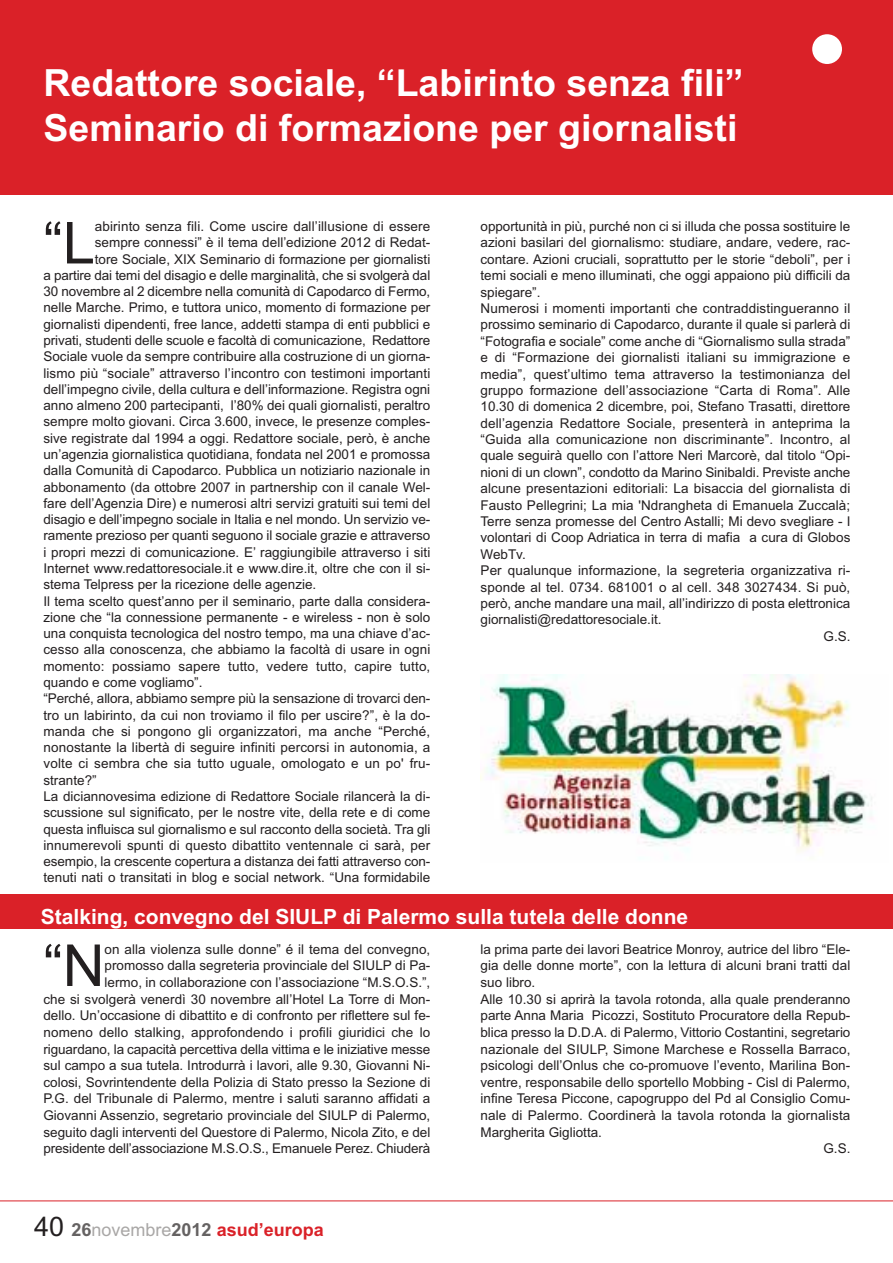
<style>
.page{position:relative;width:893px;height:1263px;background:#fff}
.page>*{position:absolute;margin:0;border:0;box-sizing:border-box;transform-origin:0 0}
.t1{font:57.9px "Arial";color:#231f20}
.t2{font:700 37.5px/45px "Arial";color:#fff}
.t3{font:700 21px "Arial";color:#fff}
.t4{font:700 18px "Arial";color:#da2128}
.t5{font:13.5px/16.6px "Arial";color:#231f20;text-align:right}
.s1{font-weight:400;font-size:27px;color:#231f20}
.s2{color:#656262}
.s3{font-weight:400;color:#a9a7a6}
</style>
<div class="page">
<div style="left:0;top:0;width:892px;height:194px;background:#da2128"></div>
<div style="left:812px;top:34px;width:30px;height:30px;background:#fff;border-radius:50%"></div>
<hr style="left:0;top:1201px;width:892px;height:1px;background:#da2128">
<div style="left:0;top:895px;width:892px;height:34px;background:#da2128"></div>
<img style="left:480px;top:675px;width:393px;height:178px">
<h2 class="t2" style="left:43px;top:64px;width:701px">Redattore sociale, “Labirinto senza fili”<br>Seminario di formazione per giornalisti</h2>
<h1 class="t1" style="left:43px;top:222px;width:53px">“L</h1>
<p class="t5" style="left:95px;top:219px;width:337px">abirinto senza fili. Come uscire dall’illusione di essere</p>
<p class="t5" style="left:95px;top:236px;width:337px">sempre connessi” è il tema dell’edizione 2012 di Redat-</p>
<p class="t5" style="left:95px;top:252px;width:337px">tore Sociale, XIX Seminario di formazione per giornalisti</p>
<p class="t5" style="left:43px;top:268px;width:388px">a partire dai temi del disagio e delle marginalità, che si svolgerà dal</p>
<p class="t5" style="left:43px;top:284px;width:388px">30 novembre al 2 dicembre nella comunità di Capodarco di Fermo,</p>
<p class="t5" style="left:43px;top:301px;width:388px">nelle Marche. Primo, e tuttora unico, momento di formazione per</p>
<p class="t5" style="left:43px;top:317px;width:388px">giornalisti dipendenti, free lance, addetti stampa di enti pubblici e</p>
<p class="t5" style="left:43px;top:333px;width:388px">privati, studenti delle scuole e facoltà di comunicazione, Redattore</p>
<p class="t5" style="left:43px;top:350px;width:388px">Sociale vuole da sempre contribuire alla costruzione di un giorna-</p>
<p class="t5" style="left:43px;top:366px;width:388px">lismo più “sociale” attraverso l’incontro con testimoni importanti</p>
<p class="t5" style="left:43px;top:382px;width:388px">dell’impegno civile, della cultura e dell’informazione. Registra ogni</p>
<p class="t5" style="left:43px;top:398px;width:388px">anno almeno 200 partecipanti, l’80% dei quali giornalisti, peraltro</p>
<p class="t5" style="left:43px;top:415px;width:388px">sempre molto giovani. Circa 3.600, invece, le presenze comples-</p>
<p class="t5" style="left:43px;top:431px;width:388px">sive registrate dal 1994 a oggi. Redattore sociale, però, è anche</p>
<p class="t5" style="left:43px;top:447px;width:388px">un’agenzia giornalistica quotidiana, fondata nel 2001 e promossa</p>
<p class="t5" style="left:43px;top:464px;width:388px">dalla Comunità di Capodarco. Pubblica un notiziario nazionale in</p>
<p class="t5" style="left:43px;top:480px;width:388px">abbonamento (da ottobre 2007 in partnership con il canale Wel-</p>
<p class="t5" style="left:43px;top:496px;width:388px">fare dell’Agenzia Dire) e numerosi altri servizi gratuiti sui temi del</p>
<p class="t5" style="left:43px;top:512px;width:388px">disagio e dell’impegno sociale in Italia e nel mondo. Un servizio ve-</p>
<p class="t5" style="left:43px;top:529px;width:388px">ramente prezioso per quanti seguono il sociale grazie e attraverso</p>
<p class="t5" style="left:43px;top:545px;width:388px">i propri mezzi di comunicazione. E’ raggiungibile attraverso i siti</p>
<p class="t5" style="left:43px;top:561px;width:388px">Internet www.redattoresociale.it e www.dire.it, oltre che con il si-</p>
<p class="t5" style="left:43px;top:578px;width:274px">stema Telpress per la ricezione delle agenzie.</p>
<p class="t5" style="left:43px;top:594px;width:388px">Il tema scelto quest’anno per il seminario, parte dalla considera-</p>
<p class="t5" style="left:43px;top:610px;width:388px">zione che “la connessione permanente - e wireless - non è solo</p>
<p class="t5" style="left:43px;top:626px;width:388px">una conquista tecnologica del nostro tempo, ma una chiave d’ac-</p>
<p class="t5" style="left:43px;top:643px;width:388px">cesso alla conoscenza, che abbiamo la facoltà di usare in ogni</p>
<p class="t5" style="left:43px;top:659px;width:388px">momento: possiamo sapere tutto, vedere tutto, capire tutto,</p>
<p class="t5" style="left:43px;top:675px;width:160px">quando e come vogliamo”.</p>
<p class="t5" style="left:43px;top:692px;width:388px">“Perché, allora, abbiamo sempre più la sensazione di trovarci den-</p>
<p class="t5" style="left:43px;top:708px;width:388px">tro un labirinto, da cui non troviamo il filo per uscire?”, è la do-</p>
<p class="t5" style="left:43px;top:724px;width:388px">manda che si pongono gli organizzatori, ma anche “Perché,</p>
<p class="t5" style="left:43px;top:740px;width:388px">nonostante la libertà di seguire infiniti percorsi in autonomia, a</p>
<p class="t5" style="left:43px;top:757px;width:388px">volte ci sembra che sia tutto uguale, omologato e un po' fru-</p>
<p class="t5" style="left:43px;top:773px;width:55px">strante?”</p>
<p class="t5" style="left:43px;top:789px;width:388px">La diciannovesima edizione di Redattore Sociale rilancerà la di-</p>
<p class="t5" style="left:43px;top:806px;width:388px">scussione sul significato, per le nostre vite, della rete e di come</p>
<p class="t5" style="left:43px;top:822px;width:388px">questa influisca sul giornalismo e sul racconto della società. Tra gli</p>
<p class="t5" style="left:43px;top:838px;width:388px">innumerevoli spunti di questo dibattito ventennale ci sarà, per</p>
<p class="t5" style="left:43px;top:854px;width:388px">esempio, la crescente copertura a distanza dei fatti attraverso con-</p>
<p class="t5" style="left:43px;top:871px;width:388px">tenuti nati o transitati in blog e social network. “Una formidabile</p>
<p class="t5" style="left:480px;top:219px;width:371px">opportunità in più, purché non ci si illuda che possa sostituire le</p>
<p class="t5" style="left:480px;top:236px;width:371px">azioni basilari del giornalismo: studiare, andare, vedere, rac-</p>
<p class="t5" style="left:480px;top:252px;width:371px">contare. Azioni cruciali, soprattutto per le storie “deboli”, per i</p>
<p class="t5" style="left:480px;top:268px;width:371px">temi sociali e meno illuminati, che oggi appaiono più difficili da</p>
<p class="t5" style="left:480px;top:285px;width:61px">spiegare”.</p>
<p class="t5" style="left:480px;top:301px;width:371px">Numerosi i momenti importanti che contraddistingueranno il</p>
<p class="t5" style="left:480px;top:318px;width:371px">prossimo seminario di Capodarco, durante il quale si parlerà di</p>
<p class="t5" style="left:480px;top:334px;width:371px">“Fotografia e sociale” come anche di “Giornalismo sulla strada”</p>
<p class="t5" style="left:480px;top:350px;width:371px">e di “Formazione dei giornalisti italiani su immigrazione e</p>
<p class="t5" style="left:480px;top:367px;width:371px">media”, quest’ultimo tema attraverso la testimonianza del</p>
<p class="t5" style="left:480px;top:383px;width:371px">gruppo formazione dell’associazione “Carta di Roma”. Alle</p>
<p class="t5" style="left:480px;top:400px;width:371px">10.30 di domenica 2 dicembre, poi, Stefano Trasatti, direttore</p>
<p class="t5" style="left:480px;top:416px;width:371px">dell’agenzia Redattore Sociale, presenterà in anteprima la</p>
<p class="t5" style="left:480px;top:432px;width:371px">“Guida alla comunicazione non discriminante”. Incontro, al</p>
<p class="t5" style="left:480px;top:449px;width:371px">quale seguirà quello con l’attore Neri Marcorè, dal titolo “Opi-</p>
<p class="t5" style="left:480px;top:465px;width:371px">nioni di un clown”, condotto da Marino Sinibaldi. Previste anche</p>
<p class="t5" style="left:480px;top:481px;width:371px">alcune presentazioni editoriali: La bisaccia del giornalista di</p>
<p class="t5" style="left:480px;top:498px;width:371px">Fausto Pellegrini; La mia 'Ndrangheta di Emanuela Zuccalà;</p>
<p class="t5" style="left:480px;top:514px;width:371px">Terre senza promesse del Centro Astalli; Mi devo svegliare - I</p>
<p class="t5" style="left:480px;top:531px;width:371px">volontari di Coop Adriatica in terra di mafia a cura di Globos</p>
<p class="t5" style="left:480px;top:547px;width:47px">WebTv.</p>
<p class="t5" style="left:480px;top:563px;width:371px">Per qualunque informazione, la segreteria organizzativa ri-</p>
<p class="t5" style="left:480px;top:580px;width:371px">sponde al tel. 0734. 681001 o al cell. 348 3027434. Si può,</p>
<p class="t5" style="left:480px;top:596px;width:371px">però, anche mandare una mail, all’indirizzo di posta elettronica</p>
<p class="t5" style="left:480px;top:613px;width:182px">giornalisti@redattoresociale.it.</p>
<p class="t5" style="left:823px;top:629px;width:29px">G.S.</p>
<h3 class="t3" style="left:41px;top:909px;width:648px">Stalking, convegno del SIULP di Palermo sulla tutela delle donne</h3>
<h1 class="t1" style="left:43px;top:945px;width:63px">“N</h1>
<p class="t5" style="left:43px;top:942px;width:388px">on alla violenza sulle donne” é il tema del convegno, promosso dalla segreteria provinciale del SIULP di Pa-<br>lermo, in collaborazione con l’associazione “M.S.O.S.”,<br>che si svolgerà venerdì 30 novembre all’Hotel La Torre di Mon&shy;dello. Un’occasione di dibattito e di confronto per riflettere sul fe&shy;nomeno dello stalking, approfondendo i profili giuridici che lo riguardano, la capacità percettiva della vittima e le iniziative messe sul campo a sua tutela. Introdurrà i lavori, alle 9.30, Giovanni Ni&shy;colosi, Sovrintendente della Polizia di Stato presso la Sezione di P.G. del Tribunale di Palermo, mentre i saluti saranno affidati a Giovanni Assenzio, segretario provinciale del SIULP di Palermo, seguito dagli interventi del Questore di Palermo, Nicola Zito, e del presidente dell’associazione M.S.O.S., Emanuele Perez. Chiuderà</p>
<p class="t5" style="left:480px;top:942px;width:371px">la prima parte dei lavori Beatrice Monroy, autrice del libro “Ele-</p>
<p class="t5" style="left:480px;top:959px;width:371px">gia delle donne morte”, con la lettura di alcuni brani tratti dal</p>
<p class="t5" style="left:480px;top:975px;width:56px">suo libro.</p>
<p class="t5" style="left:480px;top:992px;width:371px">Alle 10.30 si aprirà la tavola rotonda, alla quale prenderanno</p>
<p class="t5" style="left:480px;top:1008px;width:371px">parte Anna Maria Picozzi, Sostituto Procuratore della Repub-</p>
<p class="t5" style="left:480px;top:1025px;width:371px">blica presso la D.D.A. di Palermo, Vittorio Costantini, segretario</p>
<p class="t5" style="left:480px;top:1042px;width:371px">nazionale del SIULP, Simone Marchese e Rossella Barraco,</p>
<p class="t5" style="left:480px;top:1058px;width:371px">psicologi dell’Onlus che co-promuove l’evento, Marilina Bon-</p>
<p class="t5" style="left:480px;top:1075px;width:371px">ventre, responsabile dello sportello Mobbing - Cisl di Palermo,</p>
<p class="t5" style="left:480px;top:1092px;width:371px">infine Teresa Piccone, capogruppo del Pd al Consiglio Comu-</p>
<p class="t5" style="left:480px;top:1108px;width:371px">nale di Palermo. Coordinerà la tavola rotonda la giornalista</p>
<p class="t5" style="left:480px;top:1125px;width:123px">Margherita Gigliotta.</p>
<p class="t5" style="left:823px;top:1142px;width:29px">G.S.</p>
<h3 class="t4" style="left:34px;top:1223px;width:291px"><span class="s1">40</span> <span class="s2">26</span><span class="s3">novembre</span><span class="s2">2012</span> asud’europa</h3>
</div>
